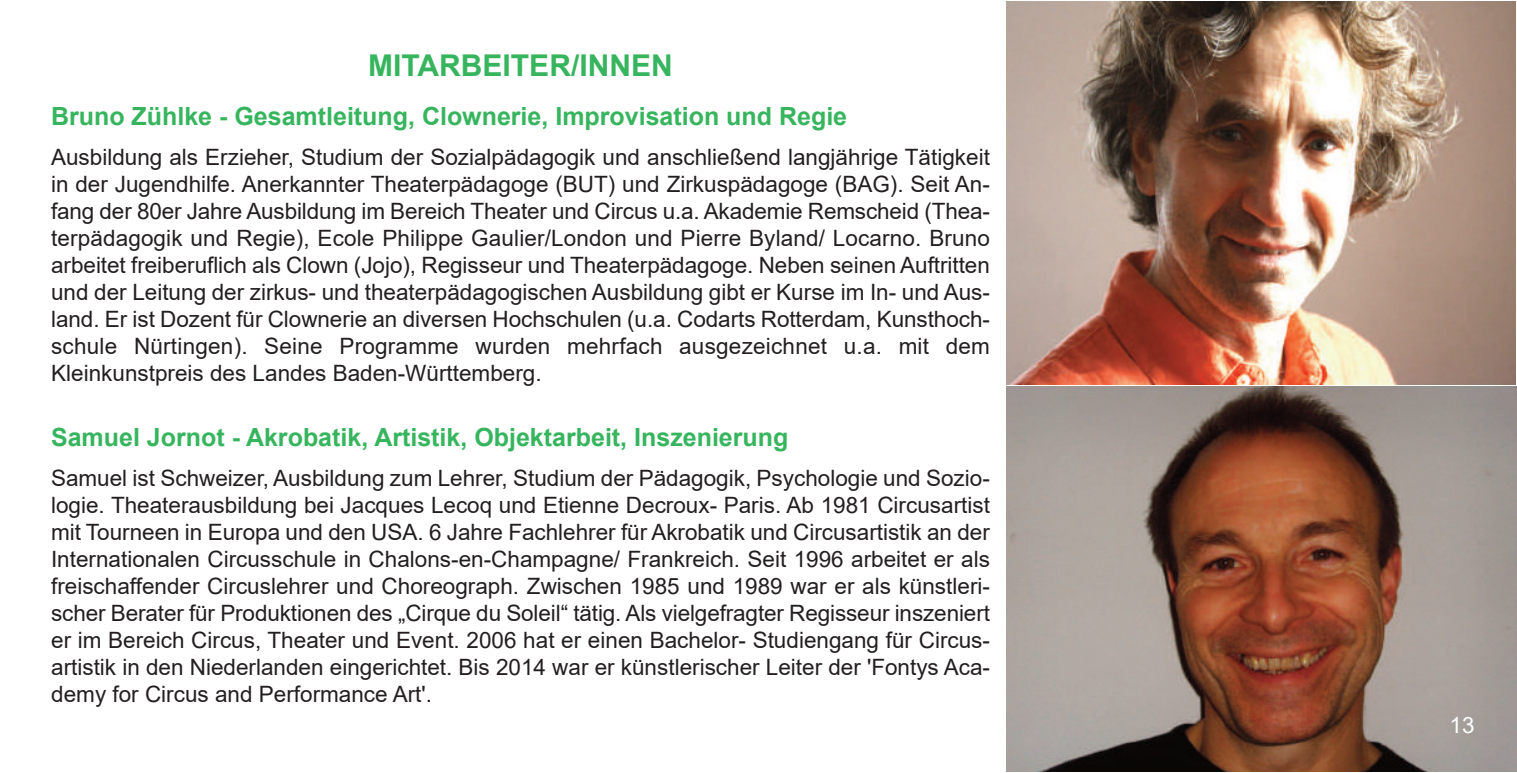
<style>
.page{position:relative;width:1517px;height:773px;background:#fff}
.page>*{position:absolute;margin:0;border:0;box-sizing:border-box;transform-origin:0 0}
.t1{font:700 30px "Arial";color:#37b55e}
.t2{font:700 25px "Arial";color:#37b55e}
.t3{font:22.5px/27px "Arial";color:#231f20;text-align:justify}
.t4{font:22.5px "Arial";color:#fff}
</style>
<div class="page">
<img style="left:1006px;top:2px;width:509px;height:382px">
<img style="left:1006px;top:386px;width:510px;height:385px">
<h1 class="t1" style="left:368px;top:49px;width:306px">MITARBEITER/INNEN</h1>
<p class="t2" style="left:51px;top:102px;width:797px">Bruno Zühlke - Gesamtleitung, Clownerie, Improvisation und Regie</p>
<p class="t3" style="left:51px;top:144px;width:940px">Ausbildung als Erzieher, Studium der Sozialpädagogik und anschließend langjährige Tätigkeit in der Jugendhilfe. Anerkannter Theaterpädagoge (BUT) und Zirkuspädagoge (BAG). Seit An&shy;fang der 80er Jahre Ausbildung im Bereich Theater und Circus u.a. Akademie Remscheid (Thea&shy;terpädagogik und Regie), Ecole Philippe Gaulier/London und Pierre Byland/ Locarno. Bruno arbeitet freiberuflich als Clown (Jojo), Regisseur und Theaterpädagoge. Neben seinen Auftritten und der Leitung der zirkus- und theaterpädagogischen Ausbildung gibt er Kurse im In- und Aus&shy;land. Er ist Dozent für Clownerie an diversen Hochschulen (u.a. Codarts Rotterdam, Kunsthoch&shy;schule Nürtingen). Seine Programme wurden mehrfach ausgezeichnet u.a. mit dem Kleinkunstpreis des Landes Baden-Württemberg.</p>
<p class="t2" style="left:51px;top:423px;width:739px">Samuel Jornot - Akrobatik, Artistik, Objektarbeit, Inszenierung</p>
<p class="t3" style="left:51px;top:465px;width:940px">Samuel ist Schweizer, Ausbildung zum Lehrer, Studium der Pädagogik, Psychologie und Sozio&shy;logie. Theaterausbildung bei Jacques Lecoq und Etienne Decroux- Paris. Ab 1981 Circusartist mit Tourneen in Europa und den USA. 6 Jahre Fachlehrer für Akrobatik und Circusartistik an der Internationalen Circusschule in Chalons-en-Champagne/ Frankreich. Seit 1996 arbeitet er als freischaffender Circuslehrer und Choreograph. Zwischen 1985 und 1989 war er als künstleri&shy;scher Berater für Produktionen des „Cirque du Soleil“ tätig. Als vielgefragter Regisseur inszeniert er im Bereich Circus, Theater und Event. 2006 hat er einen Bachelor- Studiengang für Circus&shy;artistik in den Niederlanden eingerichtet. Bis 2014 war er künstlerischer Leiter der 'Fontys Aca&shy;demy for Circus and Performance Art'.</p>
<p class="t4" style="left:1449px;top:712px;width:27px">13</p>
</div>
